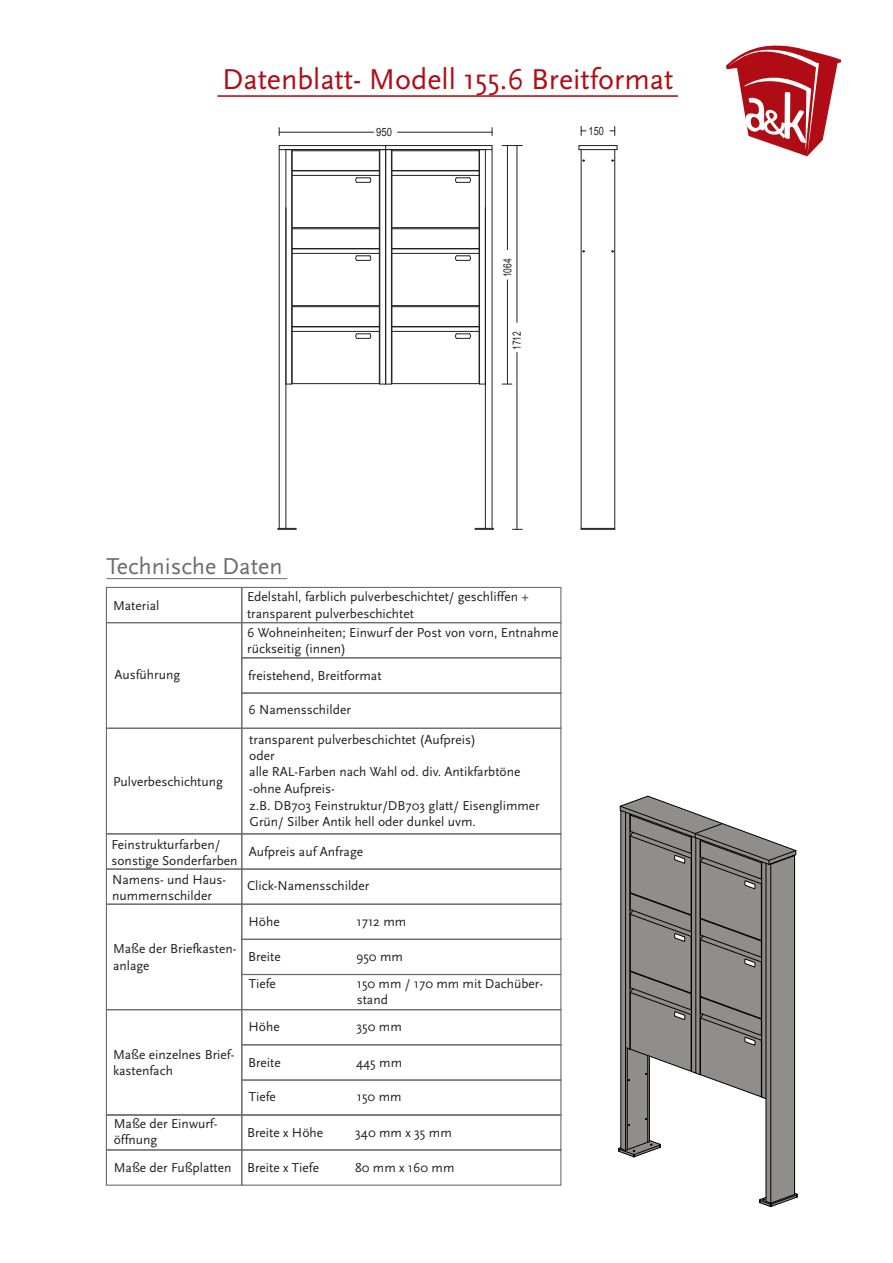
<style>
.page{position:relative;width:893px;height:1263px;background:#fff}
.page>*{position:absolute;margin:0;border:0;box-sizing:border-box;transform-origin:0 0}
.t1{font:30px "Scala Sans";color:#b00d15}
.t2{font:24px "Scala Sans";color:#6c6d70}
.t3{font:13.5px/16.2px "Scala Sans";color:#231f20}
.t4{font:11.4px "Arial";letter-spacing:.005em;color:#231f20;scale:.83 1}
.t5{font:11.4px "Arial";letter-spacing:.005em;color:#231f20;scale:.8 1}
.t6{font:11.25px "Arial";letter-spacing:-.005em;color:#231f20;scale:.74 1}
</style>
<div class="page">
<svg style="left:726px;top:46px;width:115px;height:110px"></svg>
<hr style="left:217px;top:95px;width:461px;height:2px;background:#b00d15">
<div style="left:106px;top:587px;width:136px;height:36px;border:1px solid #6c6d70"></div>
<div style="left:241px;top:587px;width:320px;height:36px;border:1px solid #6c6d70"></div>
<div style="left:241px;top:622px;width:320px;height:36px;border:1px solid #6c6d70"></div>
<div style="left:106px;top:622px;width:136px;height:107px;border:1px solid #6c6d70"></div>
<div style="left:241px;top:657px;width:320px;height:37px;border:1px solid #6c6d70"></div>
<div style="left:241px;top:692px;width:320px;height:37px;border:1px solid #6c6d70"></div>
<div style="left:106px;top:728px;width:136px;height:106px;border:1px solid #6c6d70"></div>
<div style="left:241px;top:728px;width:320px;height:106px;border:1px solid #6c6d70"></div>
<div style="left:106px;top:833px;width:136px;height:37px;border:1px solid #6c6d70"></div>
<div style="left:241px;top:833px;width:320px;height:37px;border:1px solid #6c6d70"></div>
<div style="left:106px;top:868px;width:136px;height:37px;border:1px solid #6c6d70"></div>
<div style="left:241px;top:868px;width:320px;height:37px;border:1px solid #6c6d70"></div>
<div style="left:241px;top:903px;width:320px;height:37px;border:1px solid #6c6d70"></div>
<div style="left:106px;top:903px;width:136px;height:107px;border:1px solid #6c6d70"></div>
<div style="left:241px;top:939px;width:320px;height:36px;border:1px solid #6c6d70"></div>
<div style="left:241px;top:974px;width:320px;height:36px;border:1px solid #6c6d70"></div>
<hr style="left:106px;top:578px;width:181px;height:1px;background:#6c6d70">
<div style="left:241px;top:1009px;width:320px;height:36px;border:1px solid #6c6d70"></div>
<div style="left:106px;top:1009px;width:136px;height:107px;border:1px solid #6c6d70"></div>
<div style="left:241px;top:1044px;width:320px;height:36px;border:1px solid #6c6d70"></div>
<div style="left:241px;top:1079px;width:320px;height:37px;border:1px solid #6c6d70"></div>
<div style="left:106px;top:1149px;width:136px;height:37px;border:1px solid #6c6d70"></div>
<div style="left:241px;top:1149px;width:320px;height:37px;border:1px solid #6c6d70"></div>
<svg style="left:618px;top:796px;width:180px;height:411px"></svg>
<hr style="left:492px;top:146px;width:1px;height:382px;background:#231f20">
<hr style="left:279px;top:146px;width:1px;height:382px;background:#231f20">
<hr style="left:279px;top:149px;width:213px;height:1px;background:#231f20">
<hr style="left:286px;top:208px;width:1px;height:320px;background:#231f20">
<hr style="left:485px;top:208px;width:1px;height:320px;background:#231f20">
<hr style="left:279px;top:145px;width:213px;height:1px;background:#231f20">
<svg style="left:475px;top:528px;width:19px;height:2px"></svg>
<svg style="left:278px;top:528px;width:19px;height:2px"></svg>
<hr style="left:581px;top:150px;width:1px;height:379px;background:#231f20">
<hr style="left:614px;top:150px;width:1px;height:379px;background:#231f20">
<hr style="left:581px;top:528px;width:34px;height:1px;background:#231f20">
<hr style="left:581px;top:529px;width:34px;height:1px;background:#231f20">
<hr style="left:579px;top:149px;width:36px;height:1px;background:#231f20">
<hr style="left:579px;top:145px;width:38px;height:1px;background:#231f20">
<hr style="left:286px;top:150px;width:1px;height:234px;background:#231f20">
<hr style="left:291px;top:150px;width:1px;height:234px;background:#231f20">
<hr style="left:380px;top:150px;width:1px;height:234px;background:#231f20">
<hr style="left:292px;top:170px;width:87px;height:1px;background:#231f20">
<hr style="left:292px;top:171px;width:1px;height:57px;background:#231f20">
<hr style="left:379px;top:171px;width:1px;height:57px;background:#231f20">
<svg style="left:286px;top:150px;width:7px;height:20px"></svg>
<hr style="left:292px;top:150px;width:87px;height:1px;background:#231f20">
<hr style="left:292px;top:171px;width:87px;height:1px;background:#231f20">
<hr style="left:292px;top:175px;width:87px;height:1px;background:#231f20">
<hr style="left:292px;top:227px;width:87px;height:1px;background:#231f20">
<hr style="left:292px;top:248px;width:87px;height:1px;background:#231f20">
<hr style="left:292px;top:249px;width:1px;height:57px;background:#231f20">
<hr style="left:379px;top:249px;width:1px;height:57px;background:#231f20">
<svg style="left:292px;top:229px;width:1px;height:19px"></svg>
<svg style="left:379px;top:229px;width:1px;height:19px"></svg>
<hr style="left:292px;top:228px;width:87px;height:1px;background:#231f20">
<hr style="left:292px;top:249px;width:87px;height:1px;background:#231f20">
<hr style="left:292px;top:253px;width:87px;height:1px;background:#231f20">
<hr style="left:292px;top:305px;width:87px;height:1px;background:#231f20">
<hr style="left:292px;top:326px;width:87px;height:1px;background:#231f20">
<hr style="left:292px;top:327px;width:1px;height:57px;background:#231f20">
<hr style="left:379px;top:327px;width:1px;height:57px;background:#231f20">
<svg style="left:292px;top:307px;width:1px;height:19px"></svg>
<svg style="left:379px;top:307px;width:1px;height:19px"></svg>
<hr style="left:292px;top:306px;width:87px;height:1px;background:#231f20">
<hr style="left:292px;top:327px;width:87px;height:1px;background:#231f20">
<hr style="left:292px;top:331px;width:87px;height:1px;background:#231f20">
<hr style="left:292px;top:383px;width:87px;height:1px;background:#231f20">
<hr style="left:507px;top:280px;width:1px;height:104px;background:#231f20">
<hr style="left:507px;top:146px;width:1px;height:104px;background:#231f20">
<hr style="left:517px;top:146px;width:1px;height:176px;background:#231f20">
<hr style="left:517px;top:352px;width:1px;height:177px;background:#231f20">
<svg style="left:502px;top:145px;width:20px;height:1px"></svg>
<hr style="left:485px;top:150px;width:1px;height:234px;background:#231f20">
<hr style="left:385px;top:150px;width:1px;height:234px;background:#231f20">
<hr style="left:391px;top:150px;width:1px;height:234px;background:#231f20">
<hr style="left:479px;top:150px;width:1px;height:234px;background:#231f20">
<hr style="left:392px;top:170px;width:87px;height:1px;background:#231f20">
<hr style="left:392px;top:171px;width:1px;height:57px;background:#231f20">
<svg style="left:480px;top:150px;width:5px;height:20px"></svg>
<hr style="left:392px;top:150px;width:87px;height:1px;background:#231f20">
<hr style="left:392px;top:171px;width:87px;height:1px;background:#231f20">
<hr style="left:392px;top:175px;width:87px;height:1px;background:#231f20">
<hr style="left:392px;top:227px;width:87px;height:1px;background:#231f20">
<hr style="left:392px;top:248px;width:87px;height:1px;background:#231f20">
<hr style="left:392px;top:249px;width:1px;height:57px;background:#231f20">
<svg style="left:392px;top:229px;width:1px;height:19px"></svg>
<hr style="left:392px;top:228px;width:87px;height:1px;background:#231f20">
<hr style="left:392px;top:249px;width:87px;height:1px;background:#231f20">
<hr style="left:392px;top:253px;width:87px;height:1px;background:#231f20">
<hr style="left:392px;top:305px;width:87px;height:1px;background:#231f20">
<hr style="left:392px;top:326px;width:87px;height:1px;background:#231f20">
<hr style="left:392px;top:327px;width:1px;height:57px;background:#231f20">
<svg style="left:392px;top:307px;width:1px;height:19px"></svg>
<hr style="left:392px;top:306px;width:87px;height:1px;background:#231f20">
<hr style="left:392px;top:327px;width:87px;height:1px;background:#231f20">
<hr style="left:392px;top:331px;width:87px;height:1px;background:#231f20">
<hr style="left:392px;top:383px;width:87px;height:1px;background:#231f20">
<hr style="left:279px;top:132px;width:95px;height:1px;background:#231f20">
<hr style="left:398px;top:132px;width:94px;height:1px;background:#231f20">
<svg style="left:581px;top:126px;width:34px;height:10px"></svg>
<svg style="left:355px;top:177px;width:16px;height:6px"></svg>
<svg style="left:455px;top:177px;width:16px;height:6px"></svg>
<svg style="left:355px;top:255px;width:16px;height:6px"></svg>
<svg style="left:355px;top:333px;width:16px;height:6px"></svg>
<svg style="left:455px;top:255px;width:16px;height:6px"></svg>
<svg style="left:455px;top:333px;width:16px;height:6px"></svg>
<svg style="left:379px;top:146px;width:14px;height:24px"></svg>
<h1 class="t1" style="left:222px;top:63px;width:453px">Datenblatt- Modell 155.6 Breitformat</h1>
<p class="t4" style="left:376px;top:124px;width:21px">950</p>
<p class="t5" style="left:589px;top:123px;width:21px">150</p>
<p class="t6" style="left:500px;top:277px;width:27px;rotate:-90deg">1064</p>
<p class="t6" style="left:509px;top:350px;width:27px;rotate:-90deg">1712</p>
<h2 class="t2" style="left:106px;top:554px;width:178px">Technische Daten</h2>
<p class="t3" style="left:113px;top:598px;width:48px">Material</p>
<p class="t3" style="left:247px;top:589px;width:283px">Edelstahl, farblich pulverbeschichtet/ geschliffen + transparent pulverbeschichtet</p>
<p class="t3" style="left:114px;top:667px;width:67px">Ausführung</p>
<p class="t3" style="left:113px;top:774px;width:111px">Pulverbeschichtung</p>
<p class="t3" style="left:247px;top:624px;width:313px">6 Wohneinheiten; Einwurf der Post von vorn, Entnahme rückseitig (innen)</p>
<p class="t3" style="left:248px;top:667px;width:135px">freistehend, Breitformat</p>
<p class="t3" style="left:248px;top:702px;width:104px">6 Namensschilder</p>
<p class="t3" style="left:249px;top:731px;width:292px">transparent pulverbeschichtet (Aufpreis)<br>oder<br>alle RAL-Farben nach Wahl od. div. Antikfarbtöne -ohne Aufpreis-<br>z.B. DB703 Feinstruktur/DB703 glatt/ Eisenglimmer Grün/ Silber Antik hell oder dunkel uvm.</p>
<p class="t3" style="left:111px;top:836px;width:128px">Feinstrukturfarben/ sonstige Sonderfarben</p>
<p class="t3" style="left:249px;top:844px;width:116px">Aufpreis auf Anfrage</p>
<p class="t3" style="left:112px;top:871px;width:116px">Namens- und Haus&shy;nummernschilder</p>
<p class="t3" style="left:247px;top:878px;width:124px">Click-Namensschilder</p>
<p class="t3" style="left:113px;top:941px;width:125px">Maße der Briefkasten&shy;anlage</p>
<p class="t3" style="left:113px;top:1047px;width:123px">Maße einzelnes Brief&shy;kastenfach</p>
<p class="t3" style="left:248px;top:913px;width:33px">Höhe</p>
<p class="t3" style="left:356px;top:913px;width:51px">1712 mm</p>
<p class="t3" style="left:248px;top:949px;width:34px">Breite</p>
<p class="t3" style="left:356px;top:949px;width:48px">950 mm</p>
<p class="t3" style="left:249px;top:976px;width:29px">Tiefe</p>
<p class="t3" style="left:357px;top:976px;width:188px">150 mm / 170 mm mit Dachüber&shy;stand</p>
<p class="t3" style="left:248px;top:1019px;width:33px">Höhe</p>
<p class="t3" style="left:356px;top:1019px;width:47px">350 mm</p>
<p class="t3" style="left:248px;top:1054px;width:34px">Breite</p>
<p class="t3" style="left:356px;top:1054px;width:48px">445 mm</p>
<p class="t3" style="left:249px;top:1089px;width:29px">Tiefe</p>
<p class="t3" style="left:357px;top:1089px;width:46px">150 mm</p>
<p class="t3" style="left:114px;top:1116px;width:105px">Maße der Einwurf&shy;öffnung</p>
<p class="t3" style="left:247px;top:1125px;width:78px">Breite x Höhe</p>
<p class="t3" style="left:355px;top:1125px;width:98px">340 mm x 35 mm</p>
<p class="t3" style="left:114px;top:1160px;width:207px">Maße der Fußplatten Breite x Tiefe</p>
<p class="t3" style="left:355px;top:1160px;width:101px">80 mm x 160 mm</p>
</div>
